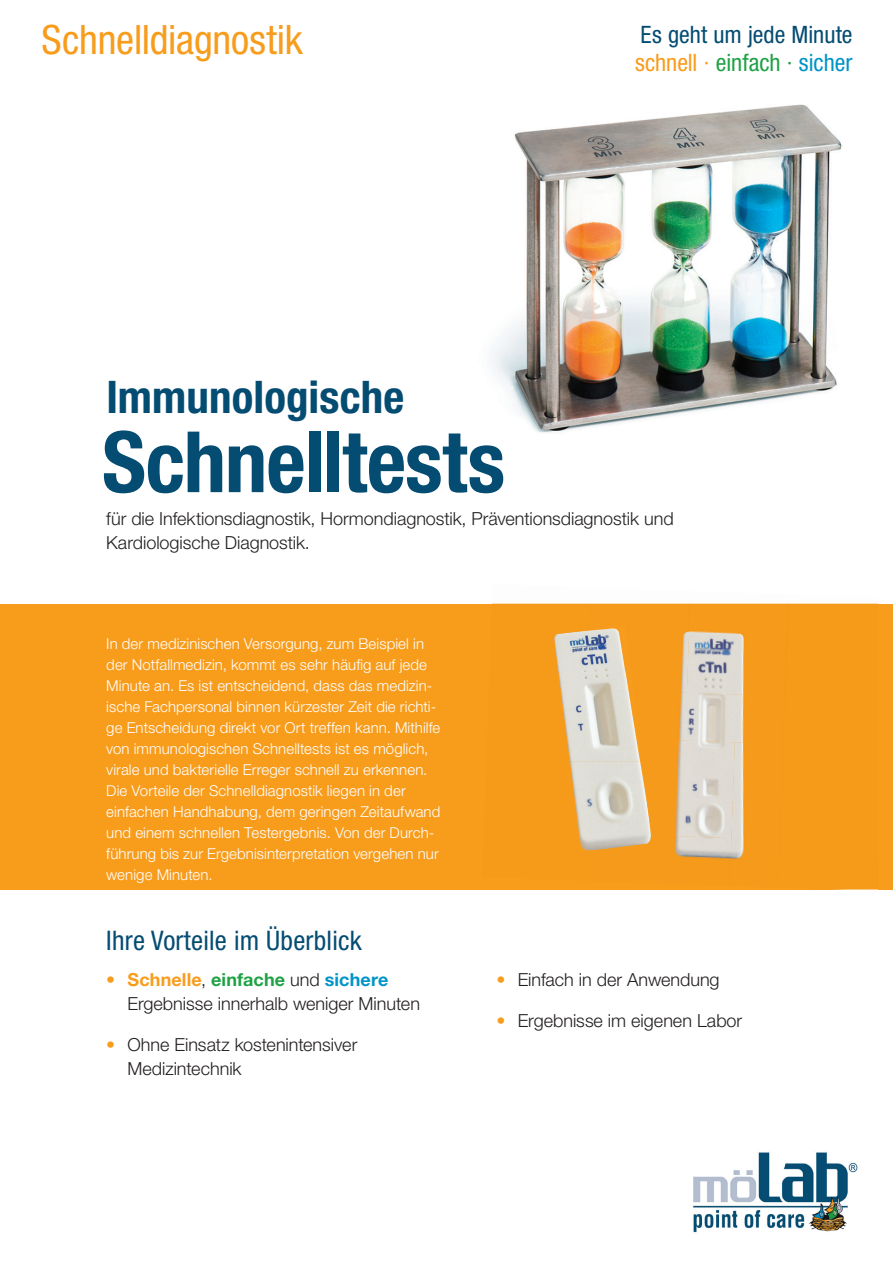
<style>
.page{position:relative;width:893px;height:1263px;background:#fff}
.page>*{position:absolute;margin:0;border:0;box-sizing:border-box;transform-origin:0 0}
.t1{font:700 condensed 84.75px "Helvetica Neue LT Std";letter-spacing:-.01em;color:#054c72}
.t2{font:700 condensed 45px "Helvetica Neue LT Std";letter-spacing:.005em;color:#054c72}
.t3{font:condensed 40.5px "Helvetica Neue LT Std";letter-spacing:-.005em;color:#f89c1c}
.t4{font:condensed 27px "Helvetica Neue LT Std";letter-spacing:.01em;color:#054c72}
.t5{font:condensed 24px/28.5px "Helvetica Neue LT Std";color:#054c72}
.t6{font:300 18px/24px "Helvetica Neue LT Std";letter-spacing:-.005em;color:#231f20}
.t7{font:300 15px/21px "Helvetica Neue LT Std";letter-spacing:.005em;color:#fff}
.s1{color:#f89c1c}
.s2{color:#1fa245}
.s3{color:#0094c8}
.s4{font-weight:700;color:#f89c1c}
.s5{font-weight:700;color:#1fa245}
.s6{font-weight:700;color:#0094c8}
</style>
<div class="page">
<div style="left:0;top:604px;width:893px;height:285px;background:#f89c1c"></div>
<img style="left:830px;top:889px;width:48px;height:1px">
<img style="left:681px;top:632px;width:6px;height:59px">
<img style="left:687px;top:631px;width:57px;height:60px">
<img style="left:679px;top:691px;width:65px;height:51px">
<img style="left:675px;top:739px;width:60px;height:96px">
<img style="left:730px;top:742px;width:14px;height:117px">
<img style="left:675px;top:835px;width:56px;height:24px">
<img style="left:570px;top:762px;width:81px;height:89px">
<img style="left:558px;top:671px;width:83px;height:91px">
<img style="left:554px;top:628px;width:72px;height:43px">
<img style="left:693px;top:1152px;width:165px;height:81px">
<img style="left:491px;top:104px;width:351px;height:329px">
<h3 class="t3" style="left:41px;top:17px;width:263px">Schnelldiagnostik</h3>
<h2 class="t2" style="left:106px;top:370px;width:299px">Immunologische</h2>
<h1 class="t1" style="left:102px;top:411px;width:405px">Schnelltests</h1>
<h3 class="t5" style="left:635px;top:20px;width:219px">Es geht um jede Minute <span class="s1">schnell ·</span> <span class="s2">einfach ·</span> <span class="s3">sicher</span></h3>
<p class="t6" style="left:106px;top:506px;width:569px">für die Infektionsdiagnostik, Hormondiagnostik, Präventionsdiagnostik und<br>Kardiologische Diagnostik.</p>
<p class="t7" style="left:106px;top:633px;width:336px">In der medizinischen Versorgung, zum Beispiel in der Notfallmedizin, kommt es sehr häufig auf jede Minute an. Es ist entscheidend, dass das medizin&shy;ische Fachpersonal binnen kürzester Zeit die richti&shy;ge Entscheidung direkt vor Ort treffen kann. Mithilfe von immunologischen Schnelltests ist es möglich, virale und bakterielle Erreger schnell zu erkennen.<br>Die Vorteile der Schnelldiagnostik liegen in der einfachen Handhabung, dem geringen Zeitaufwand und einem schnellen Testergebnis. Von der Durch&shy;führung bis zur Ergebnisinterpretation vergehen nur wenige Minuten.</p>
<h3 class="t4" style="left:106px;top:925px;width:257px">Ihre Vorteile im Überblick</h3>
<p class="t6" style="left:128px;top:967px;width:294px;text-indent:-21px"><span class="s1">•</span> <span class="s4">Schnelle</span>, <span class="s5">einfache</span> und <span class="s6">sichere<br></span>Ergebnisse innerhalb weniger Minuten</p>
<p class="t6" style="left:128px;top:1032px;width:231px;text-indent:-21px"><span class="s1">•</span> Ohne Einsatz kostenintensiver<br>Medizintechnik</p>
<p class="t6" style="left:496px;top:967px;width:225px"><span class="s1">•</span> Einfach in der Anwendung</p>
<p class="t6" style="left:496px;top:1008px;width:247px"><span class="s1">•</span> Ergebnisse im eigenen Labor</p>
</div>
